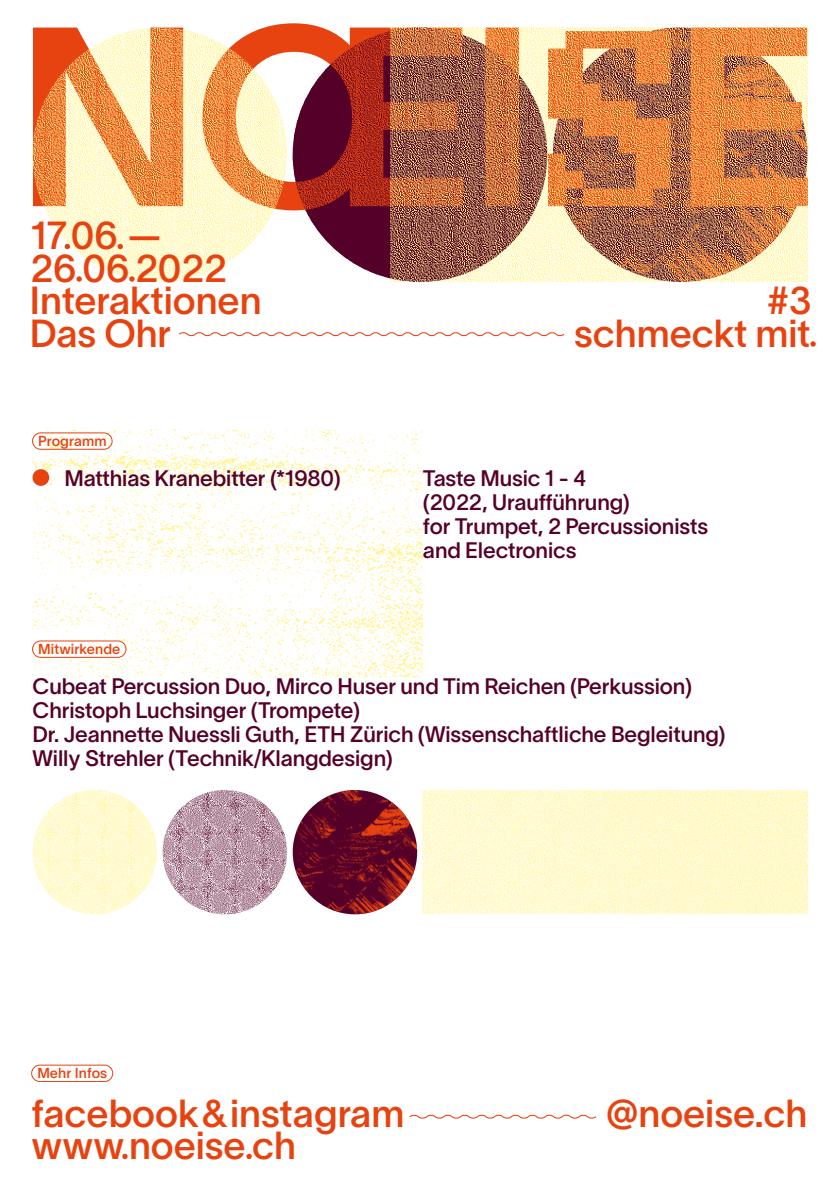
<style>
.page{position:relative;width:840px;height:1191px;background:#fff}
.page>*{position:absolute;margin:0;border:0;box-sizing:border-box;transform-origin:0 0}
.t1{font:38.4px/32.4px "Lausanne 500";color:#e74310}
.t2{font:22px/24px "Lausanne 500";letter-spacing:-.005em;color:#550028}
.t3{font:14.2px "Lausanne 500";letter-spacing:.01em;color:#e74310}
</style>
<div class="page">
<img style="left:292px;top:790px;width:125px;height:124px;border-radius:62px">
<svg style="left:203px;top:23px;width:604px;height:187px"></svg>
<svg style="left:33px;top:28px;width:150px;height:178px"></svg>
<img style="left:292px;top:28px;width:255px;height:254px;border-radius:127px">
<img style="left:162px;top:790px;width:125px;height:124px;border-radius:62px">
<img style="left:32px;top:28px;width:255px;height:254px;border-radius:127px">
<img style="left:32px;top:790px;width:125px;height:124px;border-radius:62px">
<img style="left:32px;top:430px;width:390px;height:248px">
<svg style="left:179px;top:332px;width:386px;height:5px"></svg>
<svg style="left:65px;top:244px;width:5px;height:5px"></svg>
<svg style="left:117px;top:244px;width:6px;height:5px"></svg>
<svg style="left:76px;top:276px;width:6px;height:6px"></svg>
<svg style="left:129px;top:276px;width:5px;height:6px"></svg>
<svg style="left:810px;top:341px;width:5px;height:6px"></svg>
<div style="left:31px;top:1064px;width:82px;height:17px;border:1px solid #e74310;border-radius:8px"></div>
<svg style="left:122px;top:1153px;width:5px;height:6px"></svg>
<svg style="left:246px;top:1153px;width:6px;height:6px"></svg>
<svg style="left:409px;top:1114px;width:188px;height:5px"></svg>
<img style="left:390px;top:28px;width:417px;height:254px">
<img style="left:422px;top:790px;width:385px;height:123px">
<div style="left:32px;top:432px;width:80px;height:17px;border:1px solid #e74310;border-radius:8px"></div>
<div style="left:32px;top:469px;width:17px;height:17px;background:#e74310;border-radius:50%"></div>
<div style="left:32px;top:640px;width:94px;height:17px;border:1px solid #e74310;border-radius:8px"></div>
<h1 class="t1" style="left:29px;top:218px;width:233px">1706 —<br>26 06 2022<br>Interaktionen</h1>
<h1 class="t1" style="left:766px;top:283px;width:46px">#3</h1>
<h1 class="t1" style="left:30px;top:316px;width:143px">Das Ohr</h1>
<h1 class="t1" style="left:574px;top:316px;width:237px">schmeckt mit</h1>
<p class="t3" style="left:38px;top:432px;width:70px">Programm</p>
<p class="t2" style="left:64px;top:465px;width:277px">Matthias Kranebitter (*1980)</p>
<p class="t2" style="left:422px;top:465px;width:286px">Taste Music 1 - 4<br>(2022, Uraufführung)<br>for Trumpet, 2 Percussionists and Electronics</p>
<p class="t3" style="left:38px;top:640px;width:84px">Mitwirkende</p>
<p class="t2" style="left:32px;top:673px;width:694px">Cubeat Percussion Duo, Mirco Huser und Tim Reichen (Perkussion)<br>Christoph Luchsinger (Trompete)<br>Dr. Jeannette Nuessli Guth, ETH Zürich (Wissenschaftliche Begleitung)<br>Willy Strehler (Technik/Klangdesign)</p>
<p class="t3" style="left:37px;top:1064px;width:71px">Mehr Infos</p>
<h1 class="t1" style="left:32px;top:1095px;width:374px">facebook&amp;instagram</h1>
<h1 class="t1" style="left:606px;top:1095px;width:202px">@noeise.ch</h1>
<h1 class="t1" style="left:32px;top:1128px;width:266px">wwwnoeise ch</h1>
</div>
